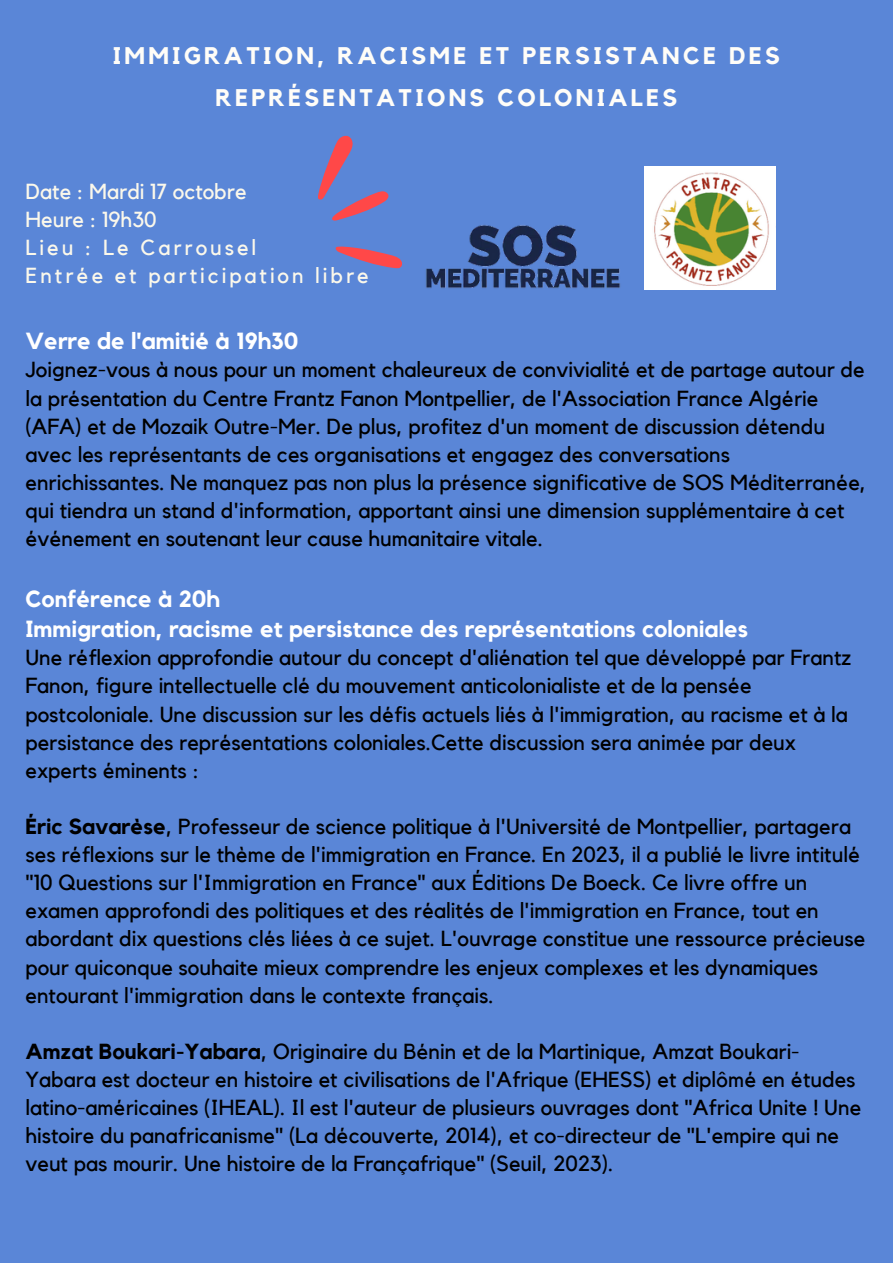
<style>
.page{position:relative;width:893px;height:1264px;background:#fff}
.page>*{position:absolute;margin:0;border:0;box-sizing:border-box;transform-origin:0 0}
.t1{font:700 24px/41.5px "Kollektif";letter-spacing:.135em;color:#fffdf8;text-align:center}
.t2{font:700 23.25px "Kollektif";color:#fff}
.t3{font:21.75px/28px "Kollektif";color:#000}
.t4{font:21.75px "Kollektif";letter-spacing:.135em;color:#fbf8eb}
.t5{font:21.75px "Kollektif";color:#fbf8eb}
.s1{font-weight:700}
</style>
<div class="page">
<div style="left:0;top:0;width:892px;height:1262px;background:#5a86d7"></div>
<svg style="left:318px;top:135px;width:84px;height:133px"></svg>
<img style="left:644px;top:166px;width:131px;height:124px">
<img style="left:425px;top:225px;width:196px;height:64px">
<p class="t1" style="left:113px;top:36px;width:668px">IMMIGRATION, RACISME ET PERSISTANCE DES<br>REPRÉSENTATIONS COLONIALES</p>
<p class="t5" style="left:25px;top:181px;width:223px">Date : Mardi 17 octobre</p>
<p class="t5" style="left:25px;top:209px;width:133px">Heure : 19h30</p>
<p class="t4" style="left:25px;top:237px;width:232px">Lieu : Le Carrousel</p>
<p class="t4" style="left:25px;top:265px;width:345px">Entrée et participation libre</p>
<p class="t2" style="left:25px;top:330px;width:274px">Verre de l'amitié à 19h30</p>
<p class="t3" style="left:25px;top:356px;width:842px">Joignez-vous à nous pour un moment chaleureux de convivialité et de partage autour de la présentation du Centre Frantz Fanon Montpellier, de l'Association France Algérie (AFA) et de Mozaik Outre-Mer. De plus, profitez d'un moment de discussion détendu avec les représentants de ces organisations et engagez des conversations enrichissantes. Ne manquez pas non plus la présence significative de SOS Méditerranée, qui tiendra un stand d'information, apportant ainsi une dimension supplémentaire à cet événement en soutenant leur cause humanitaire vitale.</p>
<p class="t2" style="left:25px;top:588px;width:195px">Conférence à 20h</p>
<p class="t2" style="left:25px;top:618px;width:724px">Immigration, racisme et persistance des représentations coloniales</p>
<p class="t3" style="left:25px;top:644px;width:827px">Une réflexion approfondie autour du concept d'aliénation tel que développé par Frantz Fanon, figure intellectuelle clé du mouvement anticolonialiste et de la pensée postcoloniale. Une discussion sur les défis actuels liés à l'immigration, au racisme et à la persistance des représentations coloniales.Cette discussion sera animée par deux experts éminents :</p>
<p class="t3" style="left:25px;top:813px;width:841px"><span class="s1">Éric Savarèse</span>, Professeur de science politique à l'Université de Montpellier, partagera ses réflexions sur le thème de l'immigration en France. En 2023, il a publié le livre intitulé "10 Questions sur l'Immigration en France" aux Éditions De Boeck. Ce livre offre un examen approfondi des politiques et des réalités de l'immigration en France, tout en abordant dix questions clés liées à ce sujet. L'ouvrage constitue une ressource précieuse pour quiconque souhaite mieux comprendre les enjeux complexes et les dynamiques entourant l'immigration dans le contexte français.</p>
<p class="t3" style="left:25px;top:1038px;width:837px"><span class="s1">Amzat Boukari-Yabara</span>, Originaire du Bénin et de la Martinique, Amzat Boukari-Yabara est docteur en histoire et civilisations de l'Afrique (EHESS) et diplômé en études latino-américaines (IHEAL). Il est l'auteur de plusieurs ouvrages dont "Africa Unite ! Une histoire du panafricanisme" (La découverte, 2014), et co-directeur de "L'empire qui ne veut pas mourir. Une histoire de la Françafrique" (Seuil, 2023).</p>
</div>
